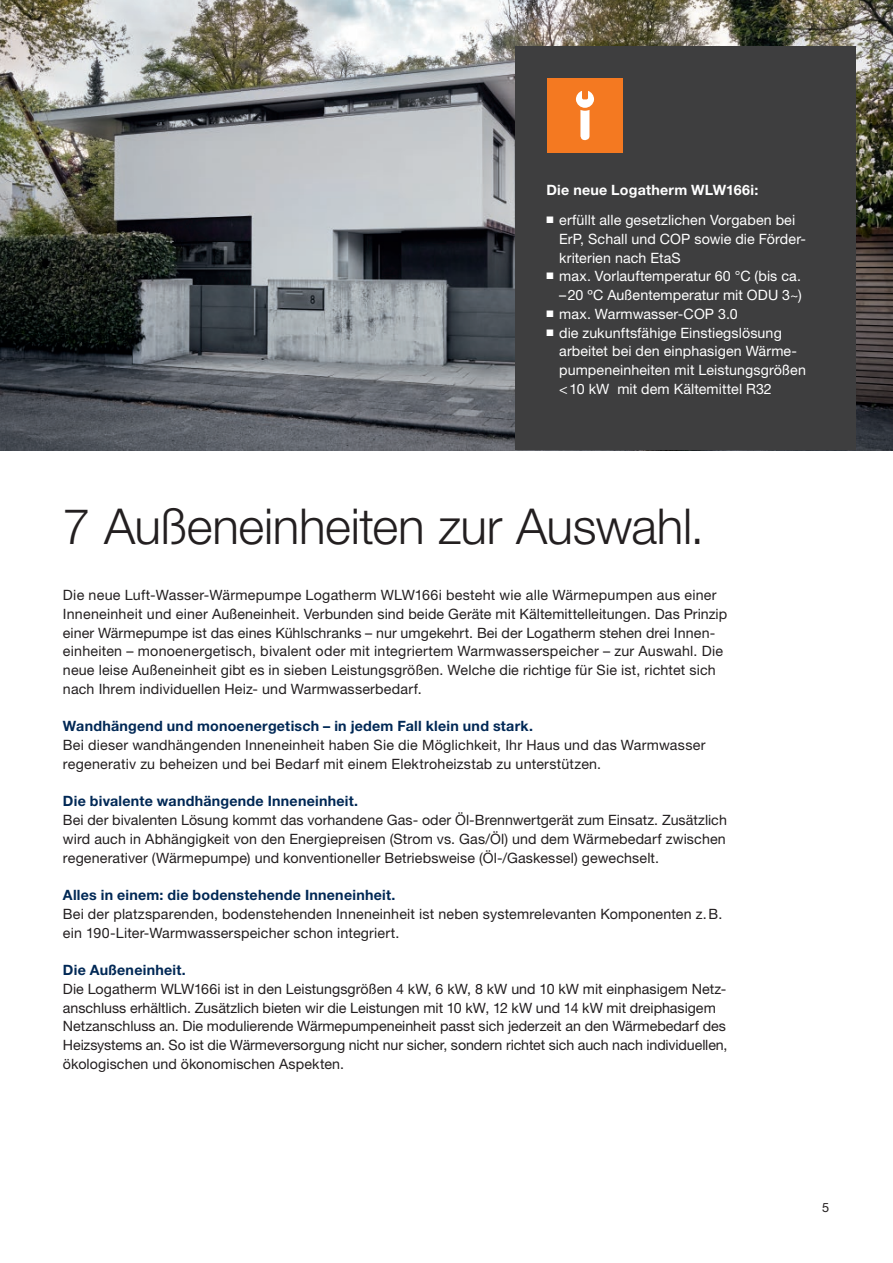
<style>
.page{position:relative;width:893px;height:1263px;background:#fff}
.page>*{position:absolute;margin:0;border:0;box-sizing:border-box;transform-origin:0 0}
.t1{font:300 49.5px "Helvetica Neue LT Pro";letter-spacing:-.01em;color:#231f20}
.t2{font:14.25px/18.8px "Helvetica Neue LT Pro";letter-spacing:.01em;color:#231f20}
.t3{font:14.25px/18.8px "Helvetica Neue LT Pro";letter-spacing:.005em;color:#fff}
.t4{font:700 14.25px "Helvetica Neue LT Pro";letter-spacing:.015em;color:#002855}
.t5{font:700 14.25px "Helvetica Neue LT Pro";letter-spacing:.015em;color:#fff}
.t6{font:12.75px "Helvetica Neue LT Pro";color:#231f20}
</style>
<div class="page">
<img style="left:0;top:0;width:893px;height:450px">
<div style="left:516px;top:46px;width:340px;height:404px;background:#3e3e3f"></div>
<div style="left:547px;top:78px;width:75px;height:75px;background:#f47921"></div>
<svg style="left:576px;top:91px;width:18px;height:49px"></svg>
<p class="t5" style="left:546px;top:181px;width:213px">Die neue Logatherm WLW166i:</p>
<p class="t3" style="left:559px;top:210px;width:248px;text-indent:-13px">■ erfüllt alle gesetzlichen Vorgaben bei<br>ErP, Schall und COP sowie die Förder&shy;kriterien nach EtaS</p>
<p class="t3" style="left:546px;top:266px;width:257px;text-align:right">■ max. Vorlauftemperatur 60 °C (bis ca. –20 ºC Außentemperatur mit ODU 3~)</p>
<p class="t3" style="left:546px;top:304px;width:193px">■ max. Warmwasser-COP 3.0</p>
<p class="t3" style="left:559px;top:323px;width:248px;text-indent:-13px">■ die zukunftsfähige Einstiegslösung arbeitet bei den einphasigen Wärme&shy;pumpeneinheiten mit Leistungsgrößen &lt;10 kW mit dem Kältemittel R32</p>
<h1 class="t1" style="left:63px;top:496px;width:643px">7 Außeneinheiten zur Auswahl.</h1>
<p class="t2" style="left:63px;top:585px;width:666px">Die neue Luft-Wasser-Wärmepumpe Logatherm WLW166i besteht wie alle Wärmepumpen aus einer Inneneinheit und einer Außeneinheit. Verbunden sind beide Geräte mit Kältemittelleitungen. Das Prinzip einer Wärmepumpe ist das eines Kühlschranks – nur umgekehrt. Bei der Logatherm stehen drei Innen&shy;einheiten – monoenergetisch, bivalent oder mit integriertem Warmwasserspeicher – zur Auswahl. Die neue leise Außeneinheit gibt es in sieben Leistungsgrößen. Welche die richtige für Sie ist, richtet sich nach Ihrem individuellen Heiz- und Warmwasserbedarf.</p>
<p class="t4" style="left:63px;top:717px;width:472px">Wandhängend und monoenergetisch – in jedem Fall klein und stark.</p>
<p class="t2" style="left:63px;top:735px;width:644px">Bei dieser wandhängenden Inneneinheit haben Sie die Möglichkeit, Ihr Haus und das Warmwasser regenerativ zu beheizen und bei Bedarf mit einem Elektroheizstab zu unterstützen.</p>
<p class="t4" style="left:63px;top:792px;width:297px">Die bivalente wandhängende Inneneinheit.</p>
<p class="t2" style="left:63px;top:810px;width:665px;text-align:justify">Bei der bivalenten Lösung kommt das vorhandene Gas- oder Öl-Brennwertgerät zum Einsatz. Zusätzlich wird auch in Abhängigkeit von den Energiepreisen (Strom vs. Gas/Öl) und dem Wärmebedarf zwischen regenerativer (Wärmepumpe) und konventioneller Betriebsweise (Öl-/Gaskessel) gewechselt.</p>
<p class="t4" style="left:63px;top:886px;width:334px">Alles in einem: die bodenstehende Inneneinheit.</p>
<p class="t2" style="left:63px;top:904px;width:661px">Bei der platzsparenden, bodenstehenden Inneneinheit ist neben systemrelevanten Komponenten z.B. ein 190-Liter-Warmwasserspeicher schon integriert.</p>
<p class="t4" style="left:63px;top:961px;width:124px">Die Außeneinheit.</p>
<p class="t2" style="left:63px;top:979px;width:666px">Die Logatherm WLW166i ist in den Leistungsgrößen 4 kW, 6 kW, 8 kW und 10 kW mit einphasigem Netz&shy;anschluss erhältlich. Zusätzlich bieten wir die Leistungen mit 10 kW, 12 kW und 14 kW mit dreiphasigem Netzanschluss an. Die modulierende Wärmepumpeneinheit passt sich jederzeit an den Wärmebedarf des Heizsystems an. So ist die Wärmeversorgung nicht nur sicher, sondern richtet sich auch nach individuellen, ökologischen und ökonomischen Aspekten.</p>
<p class="t6" style="left:822px;top:1199px;width:9px">5</p>
</div>
